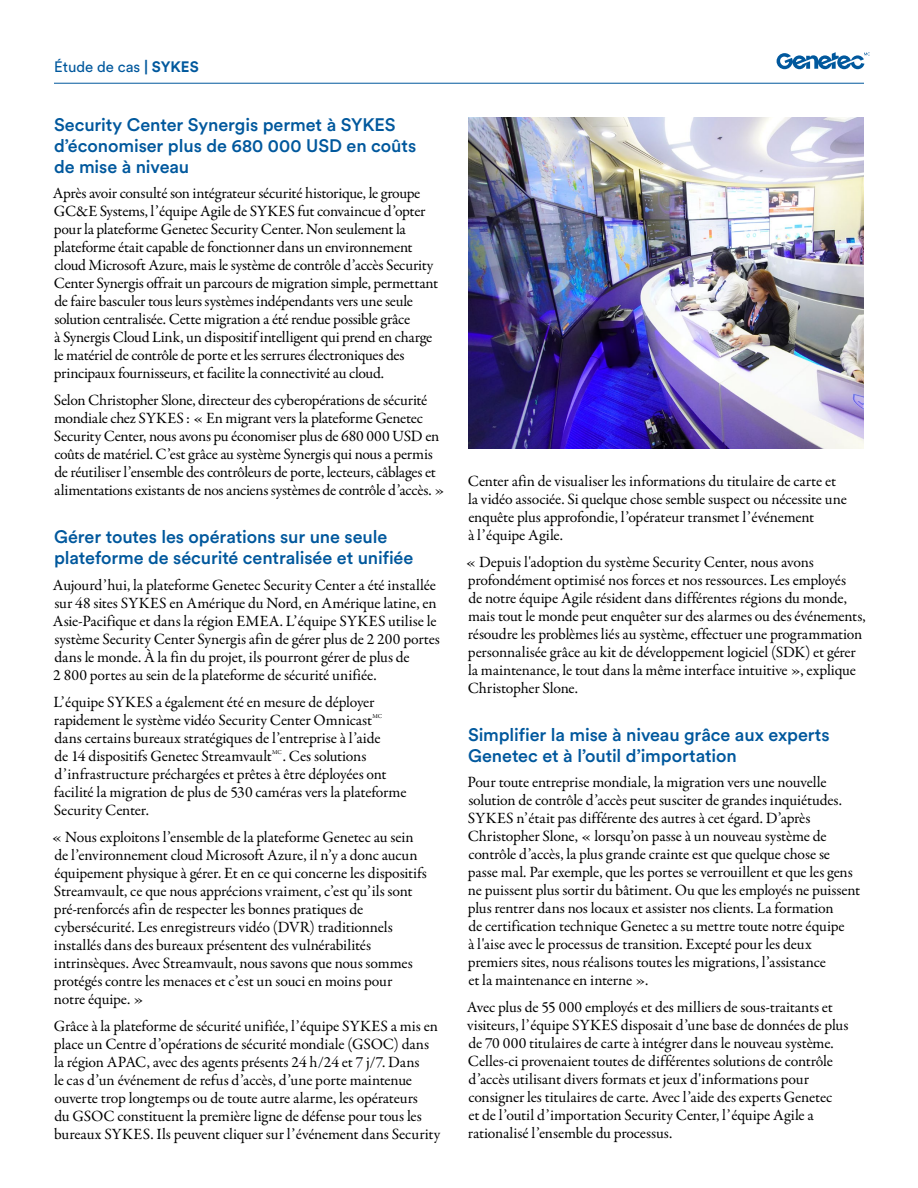
<style>
.page{position:relative;width:918px;height:1188px;background:#fff}
.page>*{position:absolute;margin:0;border:0;box-sizing:border-box;transform-origin:0 0}
.Subhead_1{font:500 18px/21px "Circular Pro";letter-spacing:-.005em;color:#00589d}
.Body_Text{font:15.75px/18px "Garamond Premr Pro";letter-spacing:-.01em;color:#000}
.Document_Type{font:15px "Circular Pro";color:#00589d}
.Body_Text-2{font:6.15px "Garamond Premr Pro";color:#000}
.s1{font-weight:700}
</style>
<div class="page">
<img style="left:468px;top:117px;width:396px;height:331px">
<hr style="left:54px;top:83px;width:810px;height:1px;background:#00589d">
<svg style="left:777px;top:52px;width:93px;height:17px"></svg>
<p class="Document_Type" style="left:54px;top:57px;width:146px">Étude de cas <span class="s1">| SYKES</span></p>
<p class="Subhead_1" style="left:54px;top:113px;width:364px">Security Center Synergis permet à SYKES d’économiser plus de 680 000 USD en coûts de mise à niveau</p>
<p class="Body_Text" style="left:53px;top:184px;width:387px">Après avoir consulté son intégrateur sécurité historique, le groupe GC&amp;E Systems, l’équipe Agile de SYKES fut convaincue d’opter pour la plateforme Genetec Security Center. Non seulement la plateforme était capable de fonctionner dans un environnement cloud Microsoft Azure, mais le système de contrôle d’accès Security Center Synergis offrait un parcours de migration simple, permettant de faire basculer tous leurs systèmes indépendants vers une seule solution centralisée. Cette migration a été rendue possible grâce<br>à Synergis Cloud Link, un dispositif intelligent qui prend en charge le matériel de contrôle de porte et les serrures électroniques des principaux fournisseurs, et facilite la connectivité au cloud.</p>
<p class="Body_Text" style="left:54px;top:391px;width:393px">Selon Christopher Slone, directeur des cyberopérations de sécurité mondiale chez SYKES : « En migrant vers la plateforme Genetec Security Center, nous avons pu économiser plus de 680 000 USD en coûts de matériel. C’est grâce au système Synergis qui nous a permis de réutiliser l’ensemble des contrôleurs de porte, lecteurs, câblages et alimentations existants de nos anciens systèmes de contrôle d’accès. »</p>
<p class="Subhead_1" style="left:54px;top:525px;width:361px">Gérer toutes les opérations sur une seule plateforme de sécurité centralisée et unifiée</p>
<p class="Body_Text" style="left:53px;top:576px;width:389px">Aujourd’hui, la plateforme Genetec Security Center a été installée sur 48 sites SYKES en Amérique du Nord, en Amérique latine, en Asie-Pacifique et dans la région EMEA. L’équipe SYKES utilise le système Security Center Synergis afin de gérer plus de 2 200 portes dans le monde. À la fin du projet, ils pourront gérer de plus de<br>2 800 portes au sein de la plateforme de sécurité unifiée.</p>
<p class="Body_Text" style="left:53px;top:693px;width:323px">L’équipe SYKES a également été en mesure de déployer rapidement le système vidéo Security Center Omnicast</p>
<p class="Body_Text-2" style="left:372px;top:712px;width:11px">MC</p>
<p class="Body_Text" style="left:54px;top:729px;width:328px">dans certains bureaux stratégiques de l’entreprise à l’aide de 14 dispositifs Genetec Streamvault</p>
<p class="Body_Text" style="left:54px;top:747px;width:354px;text-indent:229px">. Ces solutions d’infrastructure préchargées et prêtes à être déployées ont facilité la migration de plus de 530 caméras vers la plateforme Security Center.</p>
<p class="Body_Text" style="left:51px;top:828px;width:377px">« Nous exploitons l’ensemble de la plateforme Genetec au sein de l’environnement cloud Microsoft Azure, il n’y a donc aucun équipement physique à gérer. Et en ce qui concerne les dispositifs Streamvault, ce que nous apprécions vraiment, c’est qu’ils sont pré-renforcés afin de respecter les bonnes pratiques de cybersécurité. Les enregistreurs vidéo (DVR) traditionnels installés dans des bureaux présentent des vulnérabilités intrinsèques. Avec Streamvault, nous savons que nous sommes protégés contre les menaces et c’est un souci en moins pour<br>notre équipe. »</p>
<p class="Body_Text" style="left:54px;top:1017px;width:388px">Grâce à la plateforme de sécurité unifiée, l’équipe SYKES a mis en place un Centre d’opérations de sécurité mondiale (GSOC) dans la région APAC, avec des agents présents 24 h/24 et 7 j/7. Dans<br>le cas d’un événement de refus d’accès, d’une porte maintenue ouverte trop longtemps ou de toute autre alarme, les opérateurs<br>du GSOC constituent la première ligne de défense pour tous les bureaux SYKES. Ils peuvent cliquer sur l’événement dans Security</p>
<p class="Body_Text-2" style="left:272px;top:748px;width:11px">MC</p>
<p class="Body_Text" style="left:468px;top:472px;width:381px">Center afin de visualiser les informations du titulaire de carte et la vidéo associée. Si quelque chose semble suspect ou nécessite une enquête plus approfondie, l’opérateur transmet l’événement<br>à l’équipe Agile.</p>
<p class="Body_Text" style="left:465px;top:553px;width:402px">« Depuis l'adoption du système Security Center, nous avons profondément optimisé nos forces et nos ressources. Les employés<br>de notre équipe Agile résident dans différentes régions du monde, mais tout le monde peut enquêter sur des alarmes ou des événements, résoudre les problèmes liés au système, effectuer une programmation personnalisée grâce au kit de développement logiciel (SDK) et gérer la maintenance, le tout dans la même interface intuitive », explique Christopher Slone.</p>
<p class="Subhead_1" style="left:468px;top:723px;width:363px">Simplifier la mise à niveau grâce aux experts<br>Genetec et à l’outil d’importation</p>
<p class="Body_Text" style="left:467px;top:774px;width:394px">Pour toute entreprise mondiale, la migration vers une nouvelle solution de contrôle d’accès peut susciter de grandes inquiétudes.<br>SYKES n’était pas différente des autres à cet égard. D’après Christopher Slone, « lorsqu’on passe à un nouveau système de contrôle d’accès, la plus grande crainte est que quelque chose se passe mal. Par exemple, que les portes se verrouillent et que les gens ne puissent plus sortir du bâtiment. Ou que les employés ne puissent plus rentrer dans nos locaux et assister nos clients. La formation<br>de certification technique Genetec a su mettre toute notre équipe<br>à l'aise avec le processus de transition. Excepté pour les deux premiers sites, nous réalisons toutes les migrations, l’assistance<br>et la maintenance en interne ».</p>
<p class="Body_Text" style="left:467px;top:999px;width:383px">Avec plus de 55 000 employés et des milliers de sous-traitants et visiteurs, l’équipe SYKES disposait d’une base de données de plus de 70 000 titulaires de carte à intégrer dans le nouveau système.<br>Celles-ci provenaient toutes de différentes solutions de contrôle d’accès utilisant divers formats et jeux d'informations pour consigner les titulaires de carte. Avec l’aide des experts Genetec<br>et de l’outil d’importation Security Center, l’équipe Agile a rationalisé l’ensemble du processus.</p>
</div>
